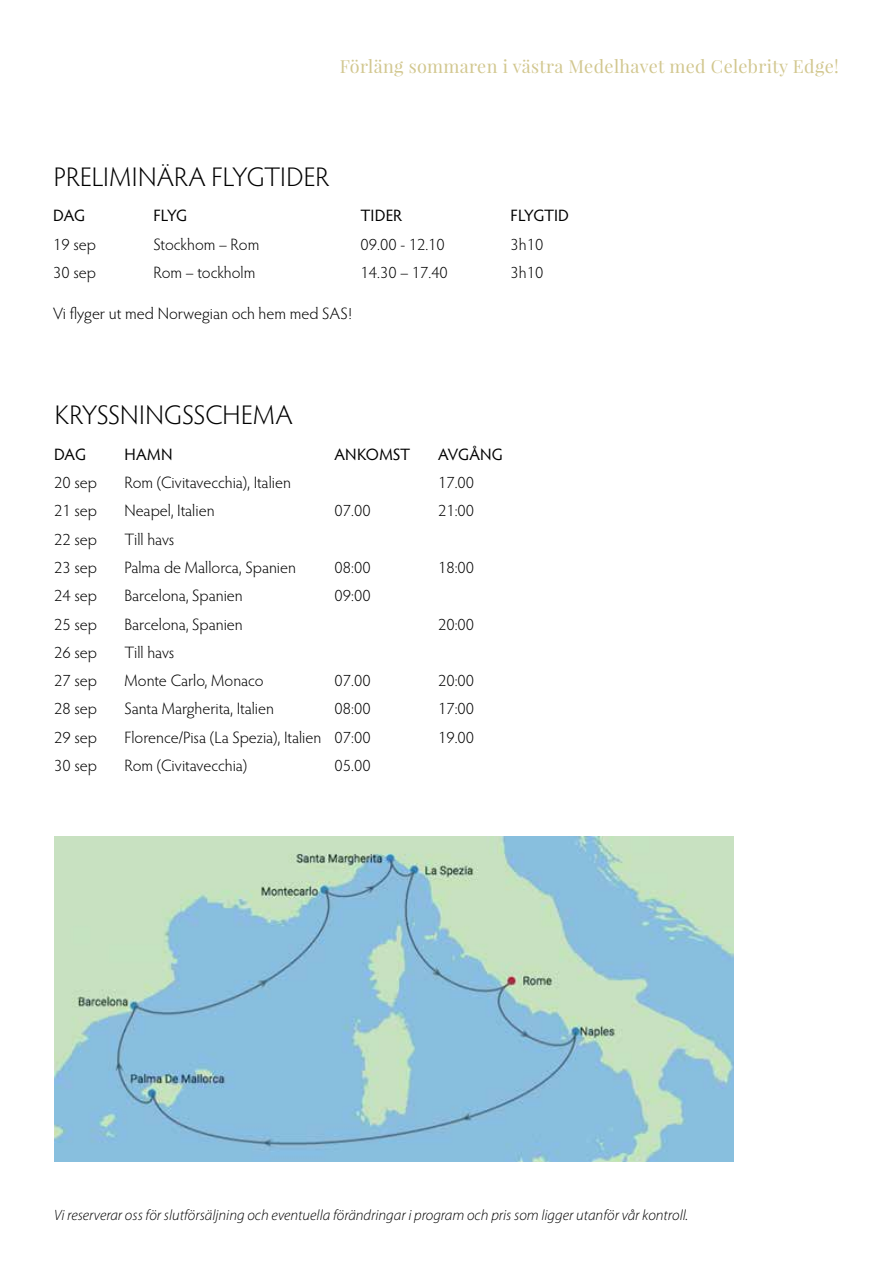
<style>
.page{position:relative;width:893px;height:1263px;background:#fff}
.page>*{position:absolute;margin:0;border:0;box-sizing:border-box;transform-origin:0 0}
.t1{font:300 27px "Hypatia Sans Pro";color:#000}
.t2{font:18px "Playfair Display";letter-spacing:.02em;color:#d2c78f}
.t3{font:300 16.5px "Hypatia Sans Pro";color:#000}
.t4{font:16.5px "Hypatia Sans Pro";letter-spacing:-.005em;color:#000}
.t5{font:italic 300 15px "Myriad Pro";color:#000}
</style>
<div class="page">
<img style="left:55px;top:836px;width:678px;height:325px">
<p class="t2" style="left:340px;top:55px;width:501px">Förläng sommaren i västra Medelhavet med Celebrity Edge!</p>
<h1 class="t1" style="left:54px;top:159px;width:277px">PRELIMINÄRA FLYGTIDER</h1>
<p class="t4" style="left:53px;top:205px;width:34px">DAG</p>
<p class="t4" style="left:154px;top:205px;width:35px">FLYG</p>
<p class="t4" style="left:361px;top:205px;width:43px">TIDER</p>
<p class="t4" style="left:511px;top:205px;width:60px">FLYGTID</p>
<p class="t3" style="left:53px;top:233px;width:44px">19 sep</p>
<p class="t3" style="left:154px;top:233px;width:107px">Stockhom – Rom</p>
<p class="t3" style="left:361px;top:233px;width:86px">09.00 - 12.10</p>
<p class="t3" style="left:511px;top:233px;width:34px">3h10</p>
<p class="t3" style="left:53px;top:262px;width:44px">30 sep</p>
<p class="t3" style="left:154px;top:262px;width:103px">Rom – tockholm</p>
<p class="t3" style="left:361px;top:262px;width:89px">14.30 – 17.40</p>
<p class="t3" style="left:511px;top:262px;width:34px">3h10</p>
<p class="t3" style="left:53px;top:303px;width:300px">Vi flyger ut med Norwegian och hem med SAS!</p>
<h1 class="t1" style="left:55px;top:397px;width:239px">KRYSSNINGSSCHEMA</h1>
<p class="t4" style="left:54px;top:443px;width:34px">DAG</p>
<p class="t4" style="left:125px;top:443px;width:50px">HAMN</p>
<p class="t4" style="left:335px;top:443px;width:77px">ANKOMST</p>
<p class="t4" style="left:438px;top:443px;width:66px">AVGÅNG</p>
<p class="t3" style="left:54px;top:472px;width:44px">20 sep</p>
<p class="t3" style="left:125px;top:472px;width:168px">Rom (Civitavecchia), Italien</p>
<p class="t3" style="left:438px;top:472px;width:38px">17.00</p>
<p class="t3" style="left:54px;top:500px;width:44px">21 sep</p>
<p class="t3" style="left:125px;top:500px;width:92px">Neapel, Italien</p>
<p class="t3" style="left:335px;top:500px;width:38px">07.00</p>
<p class="t3" style="left:438px;top:500px;width:38px">21:00</p>
<p class="t3" style="left:54px;top:528px;width:44px">22 sep</p>
<p class="t3" style="left:125px;top:528px;width:51px">Till havs</p>
<p class="t3" style="left:54px;top:556px;width:44px">23 sep</p>
<p class="t3" style="left:125px;top:556px;width:173px">Palma de Mallorca, Spanien</p>
<p class="t3" style="left:335px;top:556px;width:38px">08:00</p>
<p class="t3" style="left:438px;top:556px;width:38px">18:00</p>
<p class="t3" style="left:54px;top:585px;width:44px">24 sep</p>
<p class="t3" style="left:125px;top:585px;width:120px">Barcelona, Spanien</p>
<p class="t3" style="left:335px;top:585px;width:38px">09:00</p>
<p class="t3" style="left:54px;top:613px;width:44px">25 sep</p>
<p class="t3" style="left:125px;top:613px;width:120px">Barcelona, Spanien</p>
<p class="t3" style="left:438px;top:613px;width:38px">20:00</p>
<p class="t3" style="left:54px;top:641px;width:44px">26 sep</p>
<p class="t3" style="left:125px;top:641px;width:51px">Till havs</p>
<p class="t3" style="left:54px;top:670px;width:44px">27 sep</p>
<p class="t3" style="left:125px;top:670px;width:141px">Monte Carlo, Monaco</p>
<p class="t3" style="left:335px;top:670px;width:38px">07.00</p>
<p class="t3" style="left:438px;top:670px;width:38px">20:00</p>
<p class="t3" style="left:54px;top:698px;width:44px">28 sep</p>
<p class="t3" style="left:125px;top:698px;width:151px">Santa Margherita, Italien</p>
<p class="t3" style="left:335px;top:698px;width:38px">08:00</p>
<p class="t3" style="left:438px;top:698px;width:38px">17:00</p>
<p class="t3" style="left:54px;top:726px;width:44px">29 sep</p>
<p class="t3" style="left:125px;top:726px;width:248px">Florence/Pisa (La Spezia), Italien 07:00</p>
<p class="t3" style="left:438px;top:726px;width:38px">19.00</p>
<p class="t3" style="left:54px;top:755px;width:44px">30 sep</p>
<p class="t3" style="left:125px;top:755px;width:124px">Rom (Civitavecchia)</p>
<p class="t3" style="left:335px;top:755px;width:38px">05.00</p>
<p class="t5" style="left:54px;top:1207px;width:636px">Vi reserverar oss för slutförsäljning och eventuella förändringar i program och pris som ligger utanför vår kontroll.</p>
</div>
